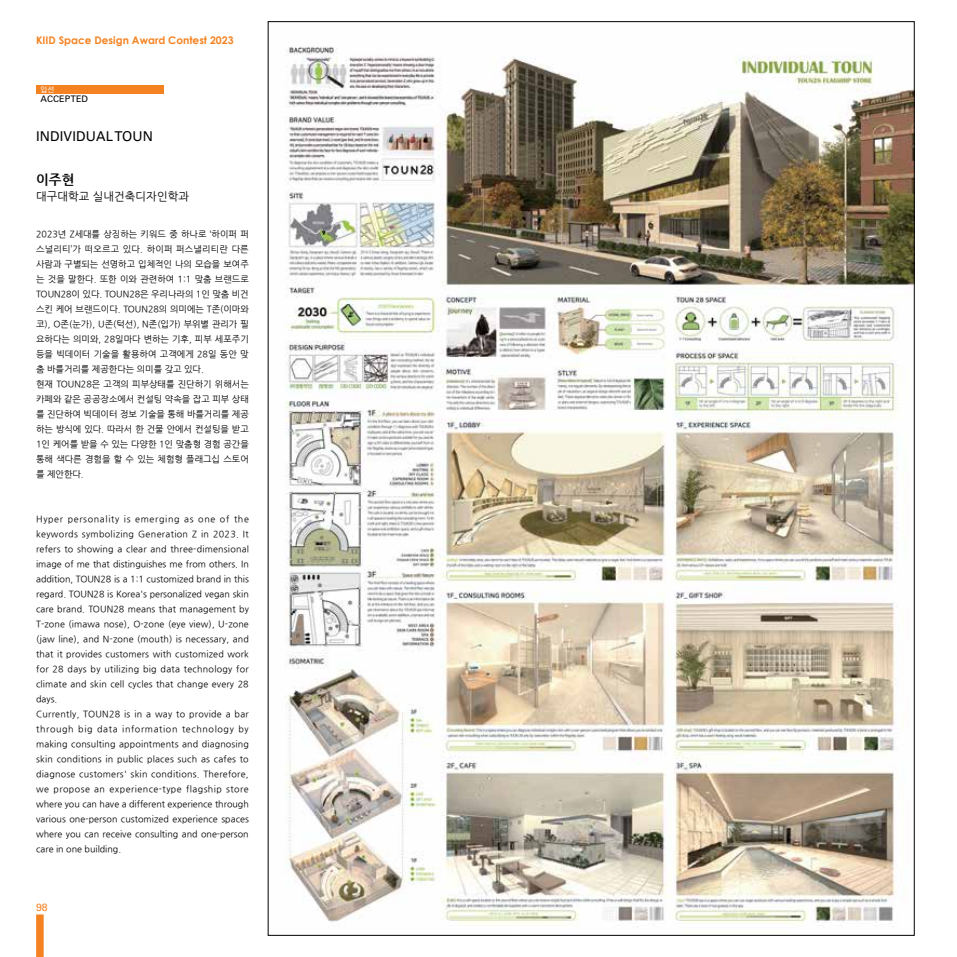
<style>
.page{position:relative;width:957px;height:957px;background:#fff}
.page>*{position:absolute;margin:0;border:0;box-sizing:border-box;transform-origin:0 0}
.t1{font:13.5px "Univers LT Std";letter-spacing:.01em;color:#000}
.t2{font:700 13.5px "Nanum Gothic";color:#000}
.t3{font:11.25px "Nanum Gothic";letter-spacing:.01em;color:#000}
.t4{font:700 10.5px "Century Gothic";color:#f58220}
.t5{font:10.5px "Univers LT Std";color:#f58220}
.t6{font:9px/15px "Nanum Gothic";letter-spacing:.01em;color:#000}
.t7{font:9px "Univers LT Std";letter-spacing:.01em;color:#000}
.t8{font:7.5px "Rix Go M";color:#fff}
</style>
<div class="page">
<div style="left:36px;top:914px;width:8px;height:43px;background:#f58220"></div>
<img style="left:285px;top:47px;width:627px;height:879px">
<div style="left:36px;top:85px;width:128px;height:9px;background:#f58220"></div>
<p class="t4" style="left:36px;top:32px;width:199px">KIID Space Design Award Contest 2023</p>
<p class="t8" style="left:41px;top:85px;width:15px">입선</p>
<p class="t7" style="left:41px;top:93px;width:49px">ACCEPTED</p>
<h1 class="t1" style="left:36px;top:128px;width:118px">INDIVIDUAL TOUN</h1>
<h1 class="t2" style="left:36px;top:173px;width:40px">이주현</h1>
<p class="t3" style="left:36px;top:191px;width:154px">대구대학교 실내건축디자인학과</p>
<p class="t6" style="left:36px;top:227px;width:214px">2023년 Z세대를 상징하는 키워드 중 하나로 ‘하이퍼 퍼 스널리티’가 떠오르고 있다. 하이퍼 퍼스낼리티란 다른 사람과 구별되는 선명하고 입체적인 나의 모습을 보여주 는 것을 말한다. 또한 이와 관련하여 1:1 맞춤 브랜드로<br>TOUN28이 있다. TOUN28은 우리나라의 1인 맞춤 비건 스킨 케어 브랜드이다. TOUN28의 의미에는 T존(이마와 코), O존(눈가), U존(턱선), N존(입가) 부위별 관리가 필 요하다는 의미와, 28일마다 변하는 기후, 피부 세포주기 등을 빅데이터 기술을 활용하여 고객에게 28일 동안 맞 춤 바를거리를 제공한다는 의미를 갖고 있다.<br>현재 TOUN28은 고객의 피부상태를 진단하기 위해서는 카페와 같은 공공장소에서 컨설팅 약속을 잡고 피부 상태 를 진단하여 빅데이터 정보 기술을 통해 바를거리를 제공 하는 방식에 있다. 따라서 한 건물 안에서 컨설팅을 받고<br>1인 케어를 받을 수 있는 다양한 1인 맞춤형 경험 공간을 통해 색다른 경험을 할 수 있는 체험형 플래그십 스토어 를 제안한다.</p>
<p class="t6" style="left:36px;top:512px;width:214px">Hyper personality is emerging as one of the keywords symbolizing Generation Z in 2023. It refers to showing a clear and three-dimensional image of me that distinguishes me from others. In addition, TOUN28 is a 1:1 customized brand in this regard. TOUN28 is Korea's personalized vegan skin care brand. TOUN28 means that management by T-zone (imawa nose), O-zone (eye view), U-zone (jaw line), and N-zone (mouth) is necessary, and that it provides customers with customized work for 28 days by utilizing big data technology for climate and skin cell cycles that change every 28 days.<br>Currently, TOUN28 is in a way to provide a bar through big data information technology by making consulting appointments and diagnosing skin conditions in public places such as cafes to diagnose customers' skin conditions. Therefore, we propose an experience-type flagship store where you can have a different experience through various one-person customized experience spaces where you can receive consulting and one-person care in one building.</p>
<p class="t5" style="left:36px;top:900px;width:13px">98</p>
</div>
